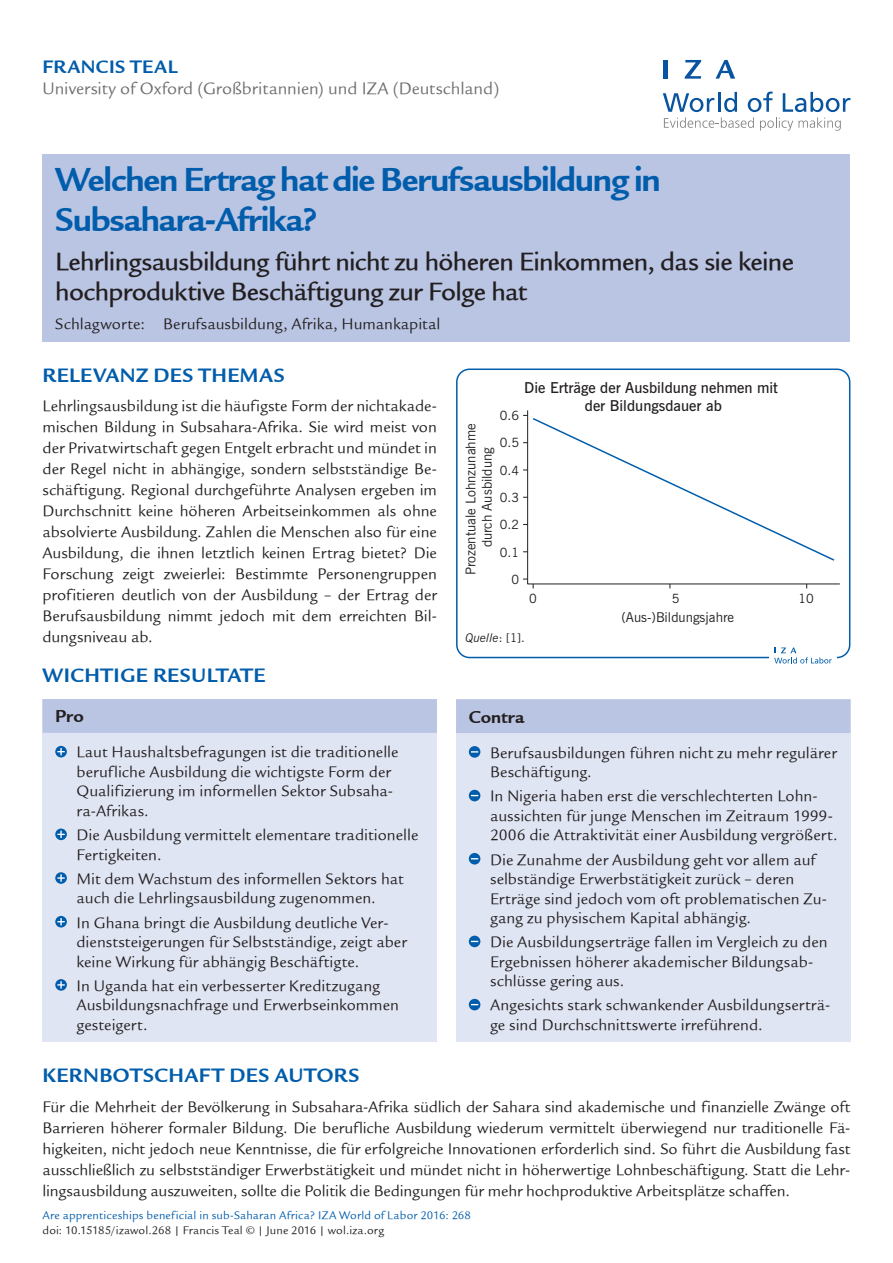
<style>
.page{position:relative;width:893px;height:1263px;background:#fff}
.page>*{position:absolute;margin:0;border:0;box-sizing:border-box;transform-origin:0 0}
.t1{font:36px/40.5px "Legacy Sans ITCTT Bold";letter-spacing:-.035em;color:#015dab}
.t2{font:27px/30px "Legacy Sans Md ITCTT Medium";letter-spacing:-.025em;color:#231f20}
.t3{font:21px "Legacy Sans ITCTT Bold";letter-spacing:.02em;color:#015dab}
.t4{font:19.5px "Legacy Sans ITCTT Bold";letter-spacing:.025em;color:#015dab}
.t5{font:18.75px "Legacy Sans ITCTT Bold";color:#231f20}
.t6{font:18px "Legacy Sans ITCTT Book";color:#6c6d70}
.t7{font:16.5px/19.5px "Legacy Sans ITCTT Book";color:#231f20}
.t8{font:600 15px/18px "News Gothic BT";color:#231f20;text-align:center}
.t9{font:13.5px/16.2px "News Gothic BT";color:#231f20;text-align:center}
.t10{font:12.75px/27.3px "News Gothic BT";color:#231f20;text-align:right}
.t11{font:12px "Legacy Sans ITCTT Book";letter-spacing:.015em;color:#015dab}
.t12{font:12px "Legacy Sans ITCTT Book";letter-spacing:.015em;color:#231f20}
.t13{font:italic 12px "News Gothic BT";color:#231f20}
.s1{font-style:normal}
</style>
<div class="page">
<svg style="left:663px;top:92px;width:187px;height:39px"></svg>
<hr style="left:664px;top:60px;width:4px;height:19px;background:#0854a0">
<svg style="left:685px;top:60px;width:16px;height:19px"></svg>
<svg style="left:716px;top:60px;width:19px;height:19px"></svg>
<div style="left:43px;top:154px;width:807px;height:188px;background:#b9c5e3"></div>
<div style="left:43px;top:699px;width:394px;height:343px;background:#e0e5f3"></div>
<div style="left:43px;top:699px;width:394px;height:34px;background:#b9c5e3"></div>
<svg style="left:55px;top:746px;width:12px;height:11px"></svg>
<svg style="left:57px;top:748px;width:8px;height:7px"></svg>
<svg style="left:55px;top:828px;width:12px;height:12px"></svg>
<svg style="left:57px;top:831px;width:8px;height:7px"></svg>
<svg style="left:55px;top:872px;width:12px;height:12px"></svg>
<svg style="left:57px;top:874px;width:8px;height:8px"></svg>
<svg style="left:55px;top:916px;width:12px;height:11px"></svg>
<svg style="left:57px;top:918px;width:8px;height:7px"></svg>
<svg style="left:55px;top:979px;width:12px;height:12px"></svg>
<svg style="left:57px;top:981px;width:8px;height:7px"></svg>
<div style="left:456px;top:700px;width:394px;height:342px;background:#e0e5f3"></div>
<div style="left:456px;top:699px;width:394px;height:34px;background:#b9c5e3"></div>
<svg style="left:469px;top:746px;width:11px;height:12px"></svg>
<svg style="left:469px;top:790px;width:11px;height:11px"></svg>
<svg style="left:469px;top:853px;width:11px;height:11px"></svg>
<svg style="left:469px;top:936px;width:11px;height:11px"></svg>
<svg style="left:469px;top:999px;width:11px;height:11px"></svg>
<div style="left:456px;top:368px;width:394px;height:290px;border:2px solid #015dab;border-radius:13px"></div>
<svg style="left:527px;top:410px;width:313px;height:175px"></svg>
<svg style="left:523px;top:415px;width:313px;height:147px"></svg>
<div style="left:769px;top:642px;width:68px;height:27px;background:#fff"></div>
<svg style="left:774px;top:647px;width:58px;height:16px"></svg>
<p class="t4" style="left:43px;top:55px;width:136px">FRANCIS TEAL</p>
<p class="t6" style="left:43px;top:79px;width:458px">University of Oxford (Großbritannien) und IZA (Deutschland)</p>
<h1 class="t1" style="left:55px;top:159px;width:607px">Welchen Ertrag hat die Berufsausbildung in<br>Subsahara-Afrika?</h1>
<h2 class="t2" style="left:55px;top:246px;width:740px">Lehrlingsausbildung führt nicht zu höheren Einkommen, das sie keine hochproduktive Beschäftigung zur Folge hat</h2>
<p class="t7" style="left:55px;top:314px;width:387px">Schlagworte: Berufsausbildung, Afrika, Humankapital</p>
<p class="t3" style="left:43px;top:363px;width:244px">RELEVANZ DES THEMAS</p>
<p class="t7" style="left:43px;top:396px;width:396px;line-height:21px;text-align:justify">Lehrlingsausbildung ist die häufigste Form der nichtakade&shy;mischen Bildung in Subsahara-Afrika. Sie wird meist von der Privatwirtschaft gegen Entgelt erbracht und mündet in der Regel nicht in abhängige, sondern selbstständige Be&shy;schäftigung. Regional durchgeführte Analysen ergeben im Durchschnitt keine höheren Arbeitseinkommen als ohne absolvierte Ausbildung. Zahlen die Menschen also für eine Ausbildung, die ihnen letztlich keinen Ertrag bietet? Die Forschung zeigt zweierlei: Bestimmte Personengruppen profitieren deutlich von der Ausbildung – der Ertrag der Berufsausbildung nimmt jedoch mit dem erreichten Bil&shy;dungsniveau ab.</p>
<p class="t3" style="left:43px;top:664px;width:225px">WICHTIGE RESULTATE</p>
<p class="t5" style="left:55px;top:706px;width:30px">Pro</p>
<p class="t7" style="left:77px;top:743px;width:324px">Laut Haushaltsbefragungen ist die traditionelle berufliche Ausbildung die wichtigste Form der Qualifizierung im informellen Sektor Subsaha&shy;ra-Afrikas.</p>
<p class="t7" style="left:77px;top:825px;width:343px">Die Ausbildung vermittelt elementare traditionelle<br>Fertigkeiten.</p>
<p class="t7" style="left:77px;top:869px;width:328px">Mit dem Wachstum des informellen Sektors hat auch die Lehrlingsausbildung zugenommen.</p>
<p class="t7" style="left:77px;top:913px;width:332px">In Ghana bringt die Ausbildung deutliche Ver&shy;dienststeigerungen für Selbstständige, zeigt aber keine Wirkung für abhängig Beschäftigte.</p>
<p class="t7" style="left:77px;top:976px;width:324px">In Uganda hat ein verbesserter Kreditzugang<br>Ausbildungsnachfrage und Erwerbseinkommen gesteigert.</p>
<p class="t8" style="left:524px;top:379px;width:255px">Die Erträge der Ausbildung nehmen mit der Bildungsdauer ab</p>
<p class="t10" style="left:500px;top:403px;width:21px">0.6<br>0.5<br>0.4<br>0.3<br>0.2<br>0.1<br>0</p>
<p class="t9" style="left:463px;top:575px;width:153px;rotate:-90deg">Prozentuale Lohnzunahme durch Ausbildung</p>
<p class="t10" style="left:529px;top:585px;width:9px">0</p>
<p class="t10" style="left:672px;top:585px;width:9px">5</p>
<p class="t9" style="left:621px;top:610px;width:114px">(Aus-)Bildungsjahre</p>
<p class="t13" style="left:466px;top:631px;width:61px">Quelle<span class="s1">: [1].</span></p>
<p class="t10" style="left:798px;top:585px;width:17px">10</p>
<p class="t5" style="left:469px;top:706px;width:57px">Contra</p>
<p class="t7" style="left:490px;top:743px;width:348px">Berufsausbildungen führen nicht zu mehr regulärer<br>Beschäftigung.</p>
<p class="t7" style="left:490px;top:786px;width:349px">In Nigeria haben erst die verschlechterten Lohn&shy;aussichten für junge Menschen im Zeitraum 1999-<br>2006 die Attraktivität einer Ausbildung vergrößert.</p>
<p class="t7" style="left:490px;top:850px;width:338px">Die Zunahme der Ausbildung geht vor allem auf selbständige Erwerbstätigkeit zurück – deren Erträge sind jedoch vom oft problematischen Zu&shy;gang zu physischem Kapital abhängig.</p>
<p class="t7" style="left:490px;top:932px;width:339px">Die Ausbildungserträge fallen im Vergleich zu den<br>Ergebnissen höherer akademischer Bildungsab&shy;schlüsse gering aus.</p>
<p class="t7" style="left:490px;top:996px;width:342px">Angesichts stark schwankender Ausbildungserträ&shy;ge sind Durchschnittswerte irreführend.</p>
<p class="t3" style="left:43px;top:1063px;width:319px">KERNBOTSCHAFT DES AUTORS</p>
<p class="t7" style="left:43px;top:1096px;width:809px;line-height:21px;text-align:justify">Für die Mehrheit der Bevölkerung in Subsahara-Afrika südlich der Sahara sind akademische und finanzielle Zwänge oft Barrieren höherer formaler Bildung. Die berufliche Ausbildung wiederum vermittelt überwiegend nur traditionelle Fä&shy;higkeiten, nicht jedoch neue Kenntnisse, die für erfolgreiche Innovationen erforderlich sind. So führt die Ausbildung fast ausschließlich zu selbstständiger Erwerbstätigkeit und mündet nicht in höherwertige Lohnbeschäftigung. Statt die Lehr&shy;lingsausbildung auszuweiten, sollte die Politik die Bedingungen für mehr hochproduktive Arbeitsplätze schaffen.</p>
<p class="t11" style="left:43px;top:1209px;width:430px">Are apprenticeships beneficial in sub-Saharan Africa? IZA World of Labor 2016: 268</p>
<p class="t12" style="left:43px;top:1224px;width:343px">doi: 10.15185/izawol.268 | Francis Teal © | June 2016 | wol.iza.org</p>
</div>
